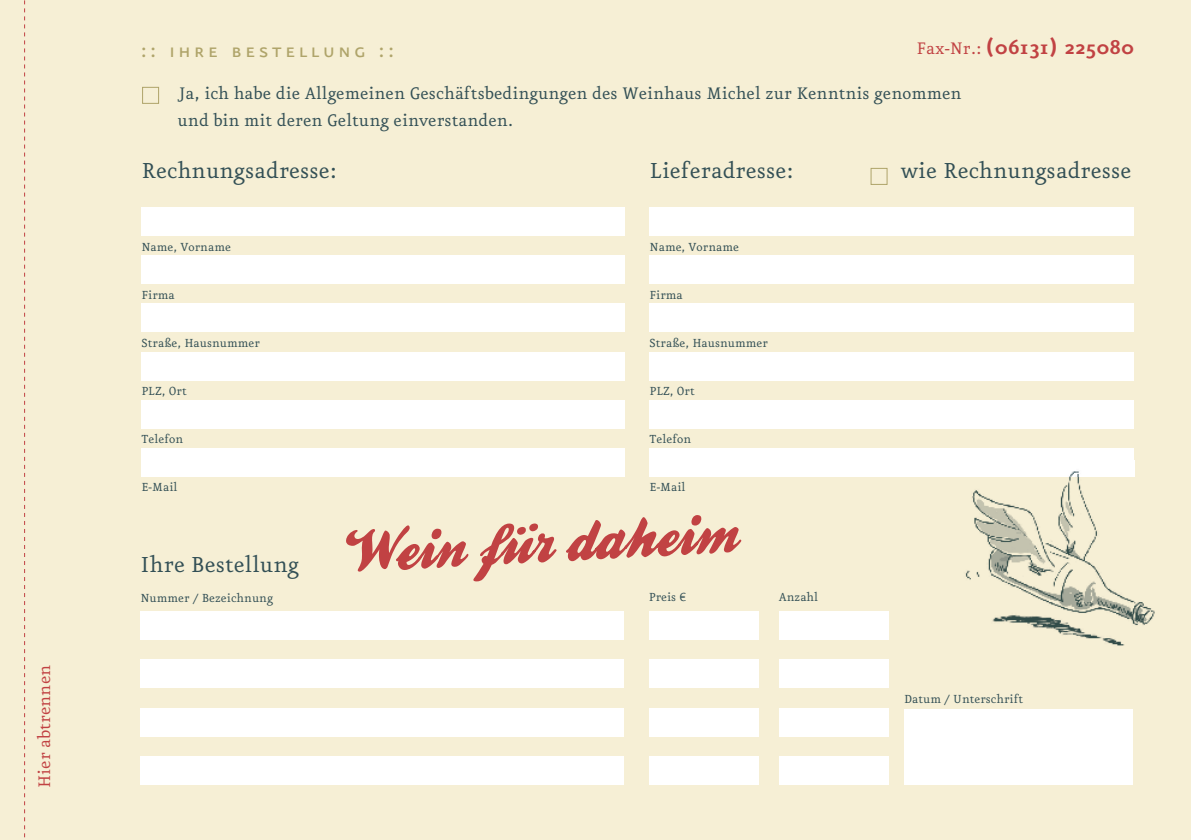
<style>
.page{position:relative;width:1191px;height:840px;background:#fff}
.page>*{position:absolute;margin:0;border:0;box-sizing:border-box;transform-origin:0 0}
.t1{font:26px "Eureka";letter-spacing:.005em;color:#324f55}
.t2{font:700 24px "Eureka";letter-spacing:.005em;color:#c14243}
.t3{font:24px "Eureka Sans Regular Caps";letter-spacing:.13em;color:#afa46a}
.t4{font:20px/27px "Eureka";letter-spacing:.005em;color:#324f55}
.t5{font:20px "Eureka";letter-spacing:.005em;color:#c14243}
.t6{font:14px "Eureka";letter-spacing:.005em;color:#324f55}
.s1{font-weight:400;font-size:20px}
</style>
<div class="page">
<div style="left:0;top:0;width:1191px;height:839px;background:#f6efd5"></div>
<div style="left:142px;top:87px;width:17px;height:17px;border:1px solid #afa46a"></div>
<div style="left:870px;top:168px;width:17px;height:17px;border:1px solid #afa46a"></div>
<svg style="left:24px;top:0;width:1px;height:838px"></svg>
<div style="left:141px;top:207px;width:484px;height:28px;background:#fff"></div>
<div style="left:141px;top:303px;width:484px;height:29px;background:#fff"></div>
<div style="left:141px;top:255px;width:484px;height:29px;background:#fff"></div>
<div style="left:141px;top:352px;width:484px;height:28px;background:#fff"></div>
<div style="left:141px;top:400px;width:484px;height:28px;background:#fff"></div>
<div style="left:141px;top:448px;width:484px;height:28px;background:#fff"></div>
<div style="left:140px;top:611px;width:484px;height:28px;background:#fff"></div>
<div style="left:140px;top:707px;width:484px;height:29px;background:#fff"></div>
<div style="left:140px;top:659px;width:484px;height:28px;background:#fff"></div>
<div style="left:140px;top:755px;width:484px;height:29px;background:#fff"></div>
<div style="left:649px;top:611px;width:110px;height:28px;background:#fff"></div>
<div style="left:649px;top:707px;width:110px;height:29px;background:#fff"></div>
<div style="left:649px;top:659px;width:110px;height:28px;background:#fff"></div>
<div style="left:649px;top:755px;width:110px;height:29px;background:#fff"></div>
<div style="left:779px;top:611px;width:109px;height:28px;background:#fff"></div>
<div style="left:779px;top:707px;width:109px;height:29px;background:#fff"></div>
<div style="left:779px;top:659px;width:109px;height:28px;background:#fff"></div>
<div style="left:779px;top:755px;width:109px;height:29px;background:#fff"></div>
<div style="left:904px;top:708px;width:228px;height:76px;background:#fff"></div>
<div style="left:649px;top:207px;width:485px;height:28px;background:#fff"></div>
<div style="left:649px;top:303px;width:485px;height:29px;background:#fff"></div>
<div style="left:649px;top:255px;width:485px;height:29px;background:#fff"></div>
<div style="left:649px;top:352px;width:485px;height:28px;background:#fff"></div>
<div style="left:649px;top:400px;width:485px;height:28px;background:#fff"></div>
<svg style="left:346px;top:515px;width:395px;height:66px"></svg>
<div style="left:649px;top:448px;width:485px;height:28px;background:#fff"></div>
<img style="left:961px;top:460px;width:194px;height:186px">
<img style="left:961px;top:460px;width:173px;height:16px">
<h3 class="t5" style="left:35px;top:787px;width:124px;rotate:-90deg">Hier abtrennen</h3>
<h2 class="t2" style="left:916px;top:36px;width:219px"><span class="s1">Fax-Nr.:</span> (06131) 225080</h2>
<h2 class="t3" style="left:140px;top:39px;width:255px">:: ihre bestellung ::</h2>
<h3 class="t4" style="left:177px;top:81px;width:785px">Ja, ich habe die Allgemeinen Geschäftsbedingungen des Weinhaus Michel zur Kenntnis genommen und bin mit deren Geltung einverstanden.</h3>
<h1 class="t1" style="left:141px;top:159px;width:197px">Rechnungsadresse:</h1>
<h1 class="t1" style="left:649px;top:159px;width:145px">Lieferadresse:</h1>
<h1 class="t1" style="left:900px;top:159px;width:232px">wie Rechnungsadresse</h1>
<p class="t6" style="left:141px;top:240px;width:91px">Name, Vorname</p>
<p class="t6" style="left:141px;top:288px;width:35px">Firma</p>
<p class="t6" style="left:141px;top:336px;width:120px">Straße, Hausnummer</p>
<p class="t6" style="left:141px;top:384px;width:47px">PLZ, Ort</p>
<p class="t6" style="left:141px;top:432px;width:43px">Telefon</p>
<p class="t6" style="left:141px;top:480px;width:37px">E-Mail</p>
<p class="t6" style="left:649px;top:240px;width:91px">Name, Vorname</p>
<p class="t6" style="left:649px;top:288px;width:35px">Firma</p>
<p class="t6" style="left:649px;top:336px;width:120px">Straße, Hausnummer</p>
<p class="t6" style="left:649px;top:384px;width:47px">PLZ, Ort</p>
<p class="t6" style="left:649px;top:432px;width:43px">Telefon</p>
<p class="t6" style="left:649px;top:480px;width:37px">E-Mail</p>
<h1 class="t1" style="left:140px;top:552px;width:160px">Ihre Bestellung</h1>
<p class="t6" style="left:140px;top:591px;width:134px">Nummer / Bezeichnung</p>
<p class="t6" style="left:649px;top:590px;width:39px">Preis €</p>
<p class="t6" style="left:779px;top:590px;width:41px">Anzahl</p>
<p class="t6" style="left:904px;top:692px;width:121px">Datum / Unterschrift</p>
</div>
